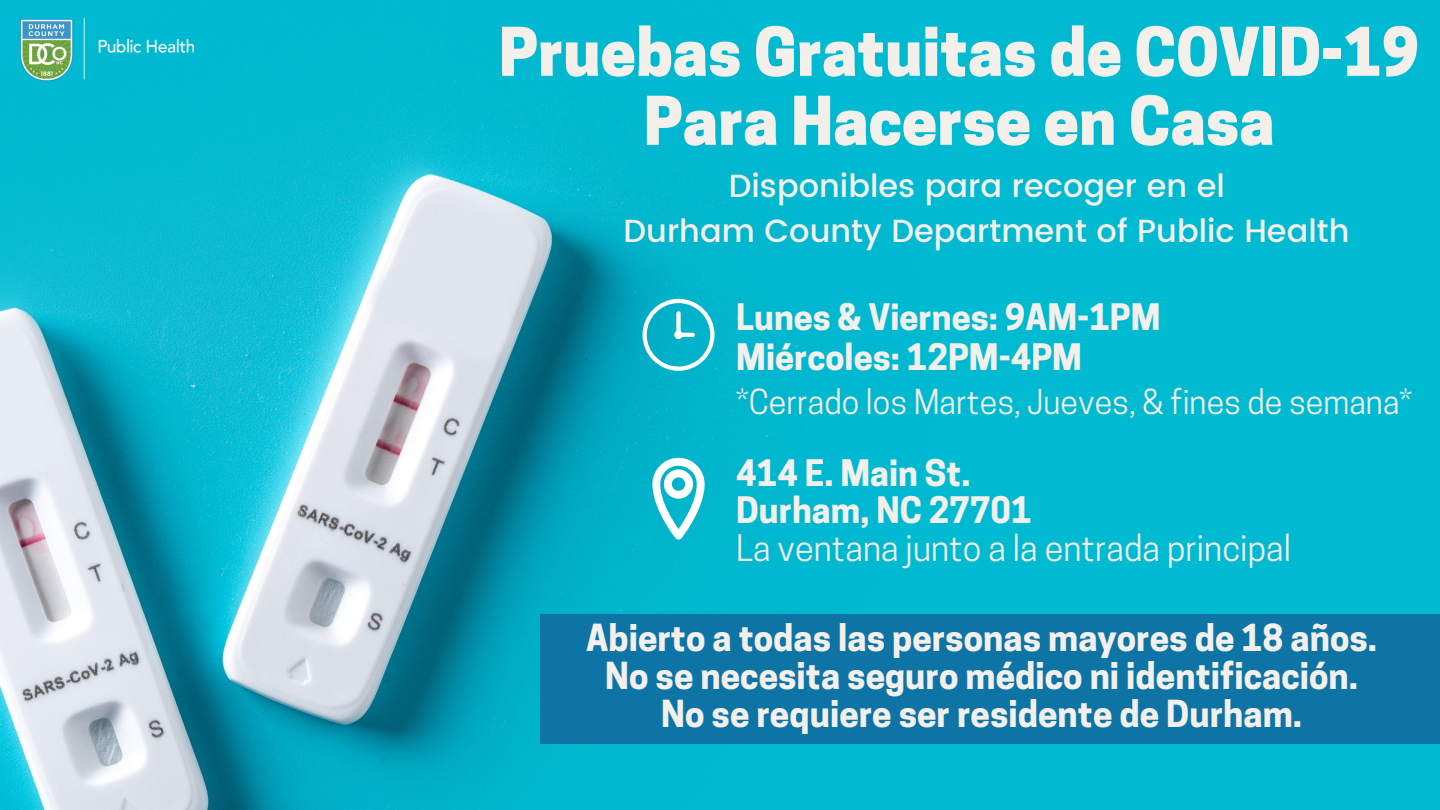
<style>
.page{position:relative;width:1440px;height:810px;background:#fff}
.page>*{position:absolute;margin:0;border:0;box-sizing:border-box;transform-origin:0 0}
.t1{font:800 63px/69px "Cooper Hewitt";color:#f3f0ec;text-align:center}
.t2{font:700 35px/38.2px "Cooper Hewitt";color:#f3f0ec;text-align:center}
.t3{font:700 34.3px/37.5px "Cooper Hewitt";color:#f3f0ec}
.t4{font:34.3px "Cooper Hewitt";color:#f3f0ec}
.t5{font:32.3px "Cooper Hewitt";color:#f3f0ec}
.t6{font:500 32px/44.2px "Poppins";color:#f3f0ec;text-align:center}
</style>
<div class="page">
<img style="left:0;top:0;width:1440px;height:810px">
<svg style="left:652px;top:458px;width:53px;height:82px"></svg>
<svg style="left:643px;top:299px;width:72px;height:72px"></svg>
<div style="left:540px;top:615px;width:900px;height:129px;background:#0e74a6"></div>
<img style="left:78px;top:18px;width:116px;height:65px">
<img style="left:19px;top:18px;width:56px;height:63px">
<h1 class="t1" style="left:499px;top:26px;width:922px">Pruebas Gratuitas de COVID-19<br>Para Hacerse en Casa</h1>
<p class="t6" style="left:624px;top:164px;width:727px">Disponibles para recoger en el<br>Durham County Department of Public Health</p>
<p class="t3" style="left:736px;top:302px;width:426px">Lunes &amp; Viernes: 9AM-1PM</p>
<p class="t3" style="left:736px;top:342px;width:347px">Miércoles: 12PM-4PM</p>
<p class="t5" style="left:736px;top:390px;width:677px">*Cerrado los Martes, Jueves, &amp; fines de semana*</p>
<p class="t3" style="left:736px;top:458px;width:297px">414 E. Main St.<br>Durham, NC 27701</p>
<p class="t4" style="left:736px;top:535px;width:556px">La ventana junto a la entrada principal</p>
<p class="t2" style="left:586px;top:623px;width:793px">Abierto a todas las personas mayores de 18 años.<br>No se necesita seguro médico ni identificación.<br>No se requiere ser residente de Durham.</p>
</div>
